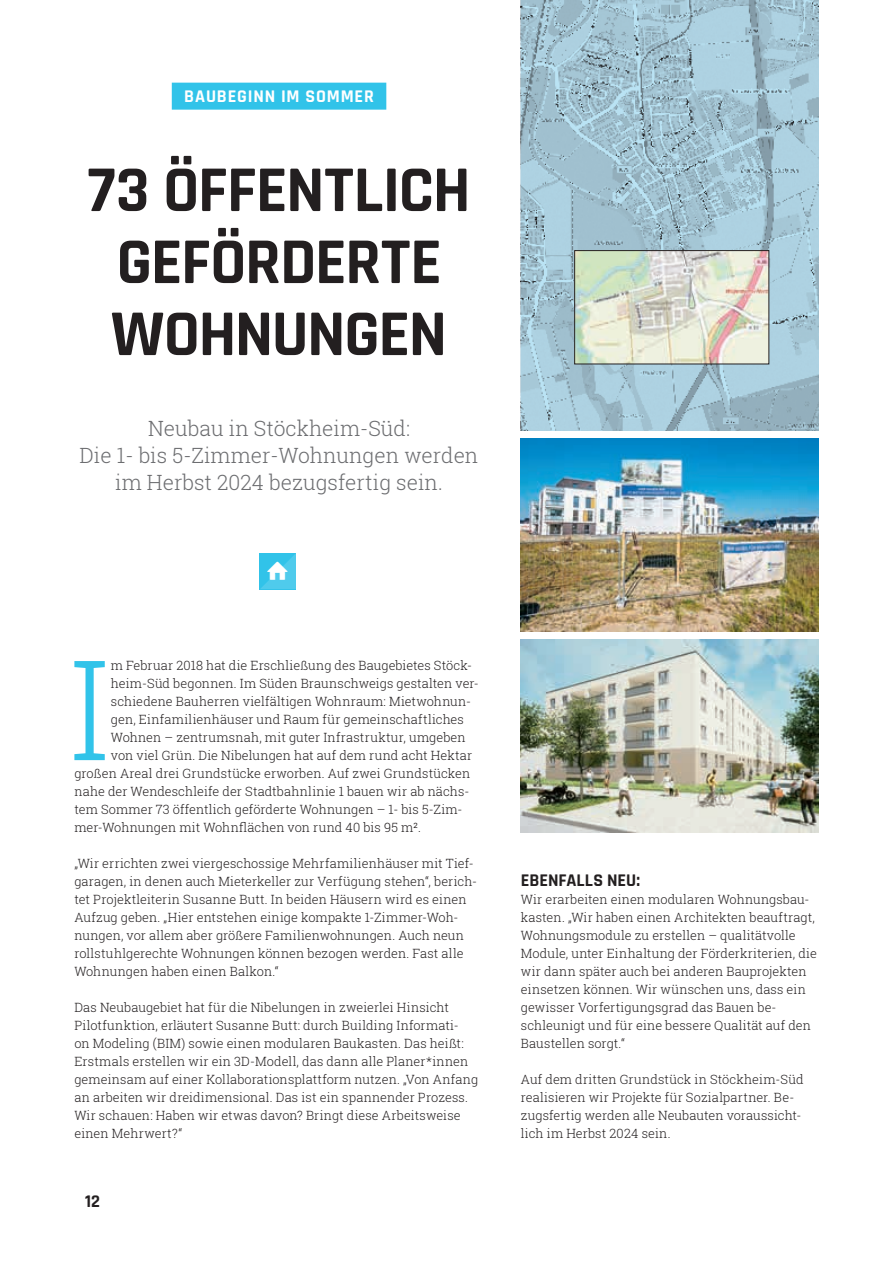
<style>
.page{position:relative;width:893px;height:1263px;background:#fff}
.page>*{position:absolute;margin:0;border:0;box-sizing:border-box;transform-origin:0 0}
.Fließtext_Initial{font:300 139.35px "Roboto Slab";color:#31c3e9}
.Überschrift{font:700 66px/72px "Rajdhani";letter-spacing:-.02em;color:#231f20;text-align:center}
.xxx{font:45px "Entypo";color:#fff}
.Intro_Groß{font:300 21px/27px "Roboto Slab";color:#6c6d70;text-align:center}
.Kategorie{font:700 18px "Rajdhani";letter-spacing:.045em;color:#fff}
.Fließtext_Initial-2{font:700 18px "Rajdhani";color:#231f20}
.Fußtext{font:700 18px "Rajdhani";color:#231f20}
.Fließtext_Initial-3{font:300 12.75px/18px "Roboto Slab";letter-spacing:.01em;color:#231f20}
</style>
<div class="page">
<svg style="left:260px;top:553px;width:36px;height:36px"></svg>
<img style="left:521px;top:0;width:298px;height:430px">
<img style="left:576px;top:252px;width:191px;height:110px">
<div style="left:574px;top:250px;width:195px;height:114px;border:1px solid #231f20"></div>
<img style="left:521px;top:639px;width:298px;height:193px">
<img style="left:521px;top:438px;width:298px;height:193px">
<div style="left:172px;top:83px;width:214px;height:27px;background:#31c3e9"></div>
<p class="Kategorie" style="left:184px;top:86px;width:191px">BAUBEGINN IM SOMMER</p>
<p class="Überschrift" style="left:87px;top:156px;width:385px">73 ÖFFENTLICH<br>GEFÖRDERTE<br>WOHNUNGEN</p>
<p class="Intro_Groß" style="left:148px;top:414px;width:263px">Neubau in Stöckheim-Süd:</p>
<p class="Intro_Groß" style="left:80px;top:441px;width:400px">Die 1- bis 5-Zimmer-Wohnungen werden im Herbst 2024 bezugsfertig sein.</p>
<p class="xxx" style="left:265px;top:540px;width:26px">ï</p>
<p class="Fließtext_Initial" style="left:68px;top:614px;width:44px">I</p>
<p class="Fließtext_Initial-3" style="left:111px;top:656px;width:363px">m Februar 2018 hat die Erschließung des Baugebietes Stöck-</p>
<p class="Fließtext_Initial-3" style="left:111px;top:674px;width:370px">heim-Süd begonnen. Im Süden Braunschweigs gestalten ver-</p>
<p class="Fließtext_Initial-3" style="left:111px;top:692px;width:362px">schiedene Bauherren vielfältigen Wohnraum: Mietwohnun-</p>
<p class="Fließtext_Initial-3" style="left:111px;top:710px;width:355px">gen, Einfamilienhäuser und Raum für gemeinschaftliches</p>
<p class="Fließtext_Initial-3" style="left:111px;top:728px;width:356px">Wohnen – zentrumsnah, mit guter Infrastruktur, umgeben</p>
<p class="Fließtext_Initial-3" style="left:111px;top:746px;width:363px">von viel Grün. Die Nibelungen hat auf dem rund acht Hektar</p>
<p class="Fließtext_Initial-3" style="left:74px;top:764px;width:398px">großen Areal drei Grundstücke erworben. Auf zwei Grundstücken</p>
<p class="Fließtext_Initial-3" style="left:74px;top:782px;width:397px">nahe der Wendeschleife der Stadtbahnlinie 1 bauen wir ab nächs-</p>
<p class="Fließtext_Initial-3" style="left:74px;top:800px;width:390px">tem Sommer 73 öffentlich geförderte Wohnungen – 1- bis 5-Zim-</p>
<p class="Fließtext_Initial-3" style="left:74px;top:818px;width:348px">mer-Wohnungen mit Wohnflächen von rund 40 bis 95 m².</p>
<p class="Fließtext_Initial-3" style="left:74px;top:854px;width:404px">„Wir errichten zwei viergeschossige Mehrfamilienhäuser mit Tief&shy;garagen, in denen auch Mieterkeller zur Verfügung stehen“, berich&shy;tet Projektleiterin Susanne Butt. In beiden Häusern wird es einen Aufzug geben. „Hier entstehen einige kompakte 1-Zimmer-Woh&shy;nungen, vor allem aber größere Familienwohnungen. Auch neun rollstuhlgerechte Wohnungen können bezogen werden. Fast alle Wohnungen haben einen Balkon.“</p>
<p class="Fließtext_Initial-3" style="left:74px;top:998px;width:405px">Das Neubaugebiet hat für die Nibelungen in zweierlei Hinsicht Pilotfunktion, erläutert Susanne Butt: durch Building Informati-<br>on Modeling (BIM) sowie einen modularen Baukasten. Das heißt:<br>Erstmals erstellen wir ein 3D-Modell, das dann alle Planer*innen gemeinsam auf einer Kollaborationsplattform nutzen. „Von Anfang an arbeiten wir dreidimensional. Das ist ein spannender Prozess.<br>Wir schauen: Haben wir etwas davon? Bringt diese Arbeitsweise einen Mehrwert?“</p>
<p class="Fußtext" style="left:85px;top:1191px;width:16px">12</p>
<p class="Fließtext_Initial-2" style="left:521px;top:869px;width:121px">EBENFALLS NEU:</p>
<p class="Fließtext_Initial-3" style="left:521px;top:890px;width:297px">Wir erarbeiten einen modularen Wohnungsbau&shy;kasten. „Wir haben einen Architekten beauftragt, Wohnungsmodule zu erstellen – qualitätvolle Module, unter Einhaltung der Förderkriterien, die wir dann später auch bei anderen Bauprojekten einsetzen können. Wir wünschen uns, dass ein gewisser Vorfertigungsgrad das Bauen be&shy;schleunigt und für eine bessere Qualität auf den Baustellen sorgt.“</p>
<p class="Fließtext_Initial-3" style="left:521px;top:1070px;width:284px">Auf dem dritten Grundstück in Stöckheim-Süd realisieren wir Projekte für Sozialpartner. Be&shy;zugsfertig werden alle Neubauten voraussicht&shy;lich im Herbst 2024 sein.</p>
</div>
